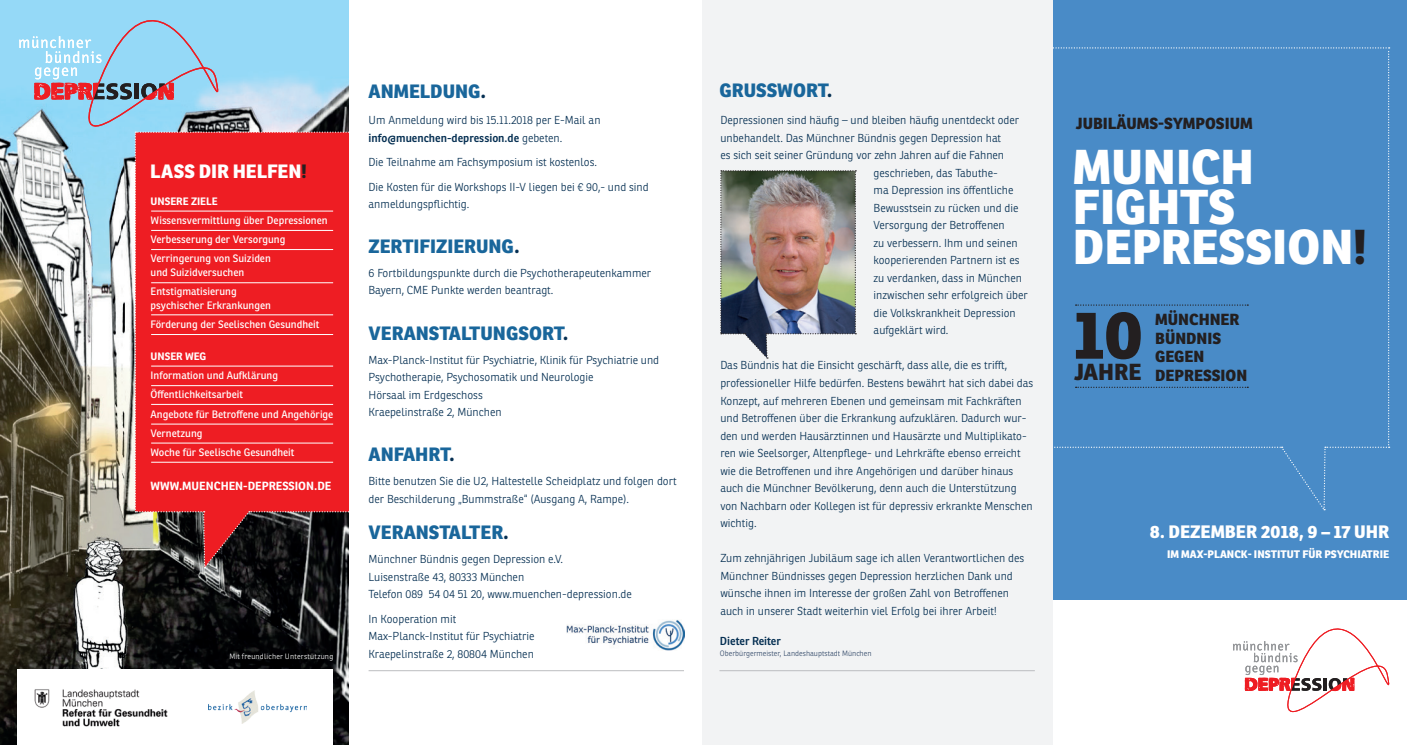
<style>
.page{position:relative;width:1407px;height:745px;background:#fff}
.page>*{position:absolute;margin:0;border:0;box-sizing:border-box;transform-origin:0 0}
.t1{font:800 66.88px "Ronnia";color:#231f20}
.t2{font:800 47.5px/40px "Ronnia";color:#fff}
.t3{font:800 22.5px "Ronnia";color:#231f20}
.t4{font:800 18.75px "Ronnia";color:#19669b}
.t5{font:800 18.75px "Ronnia";color:#fff}
.t6{font:800 17.5px "Ronnia";color:#fff}
.t7{font:800 15.62px/18.8px "Ronnia";color:#231f20}
.t8{font:700 11.5px "Ronnia Basic";color:#fff}
.t9{font:300 11.25px/17.5px "Ronnia";color:#052f52}
.t10{font:600 11.25px "Ronnia Basic";color:#052f52}
.t11{font:800 10.62px "Ronnia";color:#fff}
.t12{font:10.38px/19.1px "Ronnia Basic Rg";color:#fff}
.t13{font:700 10.38px "Ronnia Basic";color:#fff}
.t14{font:300 7.5px "Ronnia";color:#334969}
.t15{font:300 7.5px "Ronnia";letter-spacing:.025em;color:#fff}
.s1{color:#231f20}
.s2{color:#052f52}
.s3{font-family:"Ronnia";font-weight:300}
</style>
<div class="page">
<div style="left:1052px;top:0;width:355px;height:599px;background:#498bc7"></div>
<img style="left:0;top:0;width:349px;height:744px">
<div style="left:17px;top:669px;width:316px;height:75px;background:#fff"></div>
<img style="left:34px;top:689px;width:134px;height:38px">
<img style="left:208px;top:690px;width:98px;height:32px">
<div style="left:702px;top:0;width:350px;height:744px;background:#f2f3f4"></div>
<img style="left:720px;top:170px;width:136px;height:188px">
<hr style="left:719px;top:670px;width:316px;height:1px;background:#bcbdc0">
<hr style="left:369px;top:670px;width:315px;height:1px;background:#bcbdc0">
<svg style="left:1233px;top:628px;width:157px;height:85px"></svg>
<svg style="left:19px;top:20px;width:330px;height:548px;background:#b9686d"></svg>
<svg style="left:1052px;top:47px;width:337px;height:463px"></svg>
<img style="left:567px;top:620px;width:118px;height:30px">
<h3 class="t5" style="left:150px;top:159px;width:158px">LASS DIR HELFEN<span class="s1">!</span></h3>
<p class="t13" style="left:151px;top:195px;width:69px">UNSERE ZIELE</p>
<p class="t12" style="left:151px;top:211px;width:179px">Wissensvermittlung über Depressionen<br>Verbesserung der Versorgung<br>Verringerung von Suiziden</p>
<p class="t12" style="left:151px;top:262px;width:95px">und Suizidversuchen<br>Entstigmatisierung</p>
<p class="t12" style="left:151px;top:295px;width:170px">psychischer Erkrankungen<br>Förderung der Seelischen Gesundheit</p>
<p class="t13" style="left:151px;top:350px;width:57px">UNSER WEG</p>
<p class="t12" style="left:151px;top:366px;width:184px">Information und Aufklärung<br>Öffentlichkeitsarbeit<br>Angebote für Betroffene und Angehörige<br>Vernetzung<br>Woche für Seelische Gesundheit</p>
<p class="t8" style="left:151px;top:478px;width:182px">WWW.MUENCHEN-DEPRESSION.DE</p>
<p class="t15" style="left:229px;top:651px;width:105px">Mit freundlicher Unterstützung</p>
<h3 class="t4" style="left:369px;top:79px;width:119px">ANMELDUNG<span class="s2">.</span></h3>
<p class="t9" style="left:369px;top:111px;width:233px">Um Anmeldung wird bis 15.11.2018 per E-Mail an</p>
<p class="t10" style="left:369px;top:131px;width:195px">info@muenchen-depression.de <span class="s3">gebeten.</span></p>
<p class="t9" style="left:369px;top:150px;width:282px;line-height:24.6px">Die Teilnahme am Fachsymposium ist kostenlos.<br>Die Kosten für die Workshops II-V liegen bei € 90,- und sind</p>
<p class="t9" style="left:369px;top:195px;width:102px">anmeldungspflichtig.</p>
<h3 class="t4" style="left:369px;top:234px;width:153px">ZERTIFIZIERUNG<span class="s2">.</span></h3>
<p class="t9" style="left:369px;top:264px;width:284px">6 Fortbildungspunkte durch die Psychotherapeutenkammer<br>Bayern, CME Punkte werden beantragt.</p>
<h3 class="t4" style="left:369px;top:320px;width:201px">VERANSTALTUNGSORT<span class="s2">.</span></h3>
<p class="t9" style="left:369px;top:350px;width:292px">Max-Planck-Institut für Psychiatrie, Klinik für Psychiatrie und Psychotherapie, Psychosomatik und Neurologie<br>Hörsaal im Erdgeschoss<br>Kraepelinstraße 2, München</p>
<h3 class="t4" style="left:369px;top:442px;width:88px">ANFAHRT<span class="s2">.</span></h3>
<p class="t9" style="left:369px;top:472px;width:310px">Bitte benutzen Sie die U2, Haltestelle Scheidplatz und folgen dort der Beschilderung „Bummstraße“ (Ausgang A, Rampe).</p>
<h3 class="t4" style="left:369px;top:520px;width:142px">VERANSTALTER<span class="s2">.</span></h3>
<p class="t9" style="left:369px;top:550px;width:265px">Münchner Bündnis gegen Depression e.V.<br>Luisenstraße 43, 80333 München<br>Telefon 089 54 04 51 20, www.muenchen-depression.de</p>
<p class="t9" style="left:369px;top:609px;width:168px">In Kooperation mit<br>Max-Planck-Institut für Psychiatrie<br>Kraepelinstraße 2, 80804 München</p>
<h3 class="t4" style="left:719px;top:78px;width:115px">GRUSSWORT<span class="s2">.</span></h3>
<p class="t9" style="left:720px;top:111px;width:300px">Depressionen sind häufig – und bleiben häufig unentdeckt oder</p>
<p class="t9" style="left:720px;top:129px;width:282px">unbehandelt. Das Münchner Bündnis gegen Depression hat</p>
<p class="t9" style="left:720px;top:146px;width:285px">es sich seit seiner Gründung vor zehn Jahren auf die Fahnen</p>
<p class="t9" style="left:873px;top:164px;width:126px">geschrieben, das Tabuthe-</p>
<p class="t9" style="left:873px;top:181px;width:141px">ma Depression ins öffentliche</p>
<p class="t9" style="left:873px;top:199px;width:146px">Bewusstsein zu rücken und die</p>
<p class="t9" style="left:873px;top:216px;width:133px">Versorgung der Betroffenen</p>
<p class="t9" style="left:873px;top:234px;width:145px">zu verbessern. Ihm und seinen</p>
<p class="t9" style="left:873px;top:251px;width:147px">kooperierenden Partnern ist es</p>
<p class="t9" style="left:873px;top:269px;width:150px">zu verdanken, dass in München</p>
<p class="t9" style="left:873px;top:286px;width:156px">inzwischen sehr erfolgreich über</p>
<p class="t9" style="left:873px;top:304px;width:144px">die Volkskrankheit Depression</p>
<p class="t9" style="left:873px;top:321px;width:76px">aufgeklärt wird.</p>
<p class="t9" style="left:720px;top:356px;width:315px">Das Bündnis hat die Einsicht geschärft, dass alle, die es trifft, professioneller Hilfe bedürfen. Bestens bewährt hat sich dabei das Konzept, auf mehreren Ebenen und gemeinsam mit Fachkräften und Betroffenen über die Erkrankung aufzuklären. Dadurch wur&shy;den und werden Hausärztinnen und Hausärzte und Multiplikato&shy;ren wie Seelsorger, Altenpflege- und Lehrkräfte ebenso erreicht wie die Betroffenen und ihre Angehörigen und darüber hinaus auch die Münchner Bevölkerung, denn auch die Unterstützung von Nachbarn oder Kollegen ist für depressiv erkrankte Menschen wichtig.</p>
<p class="t9" style="left:720px;top:549px;width:305px">Zum zehnjährigen Jubiläum sage ich allen Verantwortlichen des Münchner Bündnisses gegen Depression herzlichen Dank und wünsche ihnen im Interesse der großen Zahl von Betroffenen auch in unserer Stadt weiterhin viel Erfolg bei ihrer Arbeit!</p>
<p class="t10" style="left:720px;top:633px;width:62px">Dieter Reiter</p>
<p class="t14" style="left:720px;top:648px;width:153px">Oberbürgermeister, Landeshauptstadt München</p>
<h3 class="t7" style="left:1076px;top:114px;width:178px">JUBILÄUMS-SYMPOSIUM</h3>
<h2 class="t2" style="left:1073px;top:147px;width:295px">MUNICH<br>FIGHTS<br>DEPRESSION<span class="s1">!</span></h2>
<h1 class="t1" style="left:1072px;top:291px;width:71px">10</h1>
<h3 class="t3" style="left:1074px;top:357px;width:69px">JAHRE</h3>
<h3 class="t7" style="left:1155px;top:309px;width:94px">MÜNCHNER<br>BÜNDNIS<br>GEGEN<br>DEPRESSION</h3>
<h3 class="t6" style="left:1149px;top:520px;width:241px">8. DEZEMBER 2018, 9 – 17 UHR</h3>
<p class="t11" style="left:1167px;top:547px;width:224px">IM MAX-PLANCK- INSTITUT FÜR PSYCHIATRIE</p>
</div>
